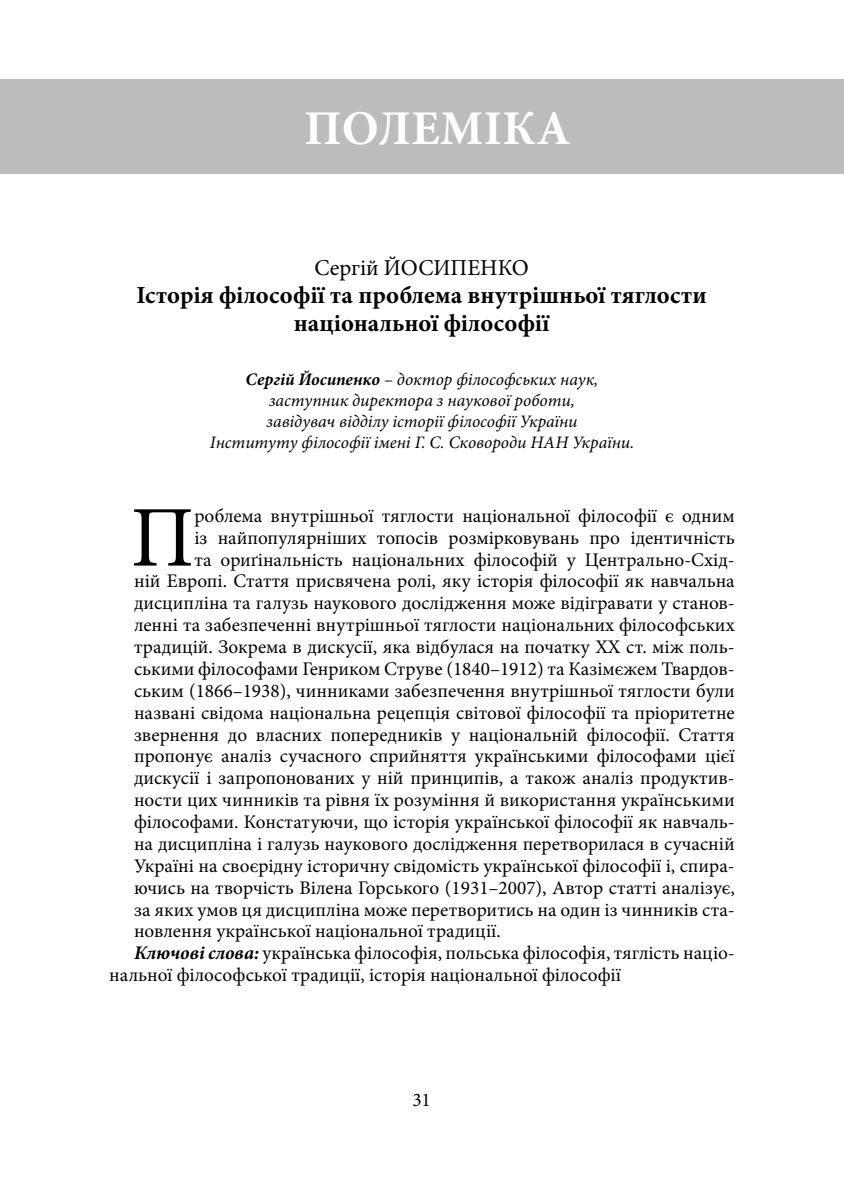
<style>
.page{position:relative;width:844px;height:1191px;background:#fff}
.page>*{position:absolute;margin:0;border:0;box-sizing:border-box;transform-origin:0 0}
.t1{font:86.62px "Minion Pro";color:#000}
.t2{font:700 48.48px "Minion Pro";letter-spacing:.01em;color:#fff}
.t3{font:700 24.5px/28px "Minion Pro";color:#000;text-align:center}
.t4{font:22.75px "Minion Pro";color:#000}
.t5{font:19.25px "Minion Pro";color:#000}
.t6{font:italic 17.5px/21px "Minion Pro";color:#000;text-align:center}
.s1{font-weight:700}
.s2{font-weight:700;font-style:italic}
</style>
<div class="page">
<div style="left:0;top:79px;width:843px;height:95px;background:#bcbcbc"></div>
<h2 class="t2" style="left:304px;top:94px;width:267px">ПОЛЕМІКА</h2>
<p class="t4" style="left:314px;top:252px;width:216px">Сергій ЙОСИПЕНКО</p>
<p class="t3" style="left:136px;top:280px;width:571px">Історія філософії та проблема внутрішньої тяглости національної філософії</p>
<p class="t6" style="left:210px;top:369px;width:425px"><span class="s1">Сергій Йосипенко</span> – доктор філософських наук, заступник директора з наукової роботи,<br>завідувач відділу історії філософії України<br>Інституту філософії імені Г. С. Сковороди НАН України.</p>
<h1 class="t1" style="left:131px;top:480px;width:65px">П</h1>
<p class="t5" style="left:194px;top:503px;width:541px">роблема внутрішньої тяглости національної філософії є одним</p>
<p class="t5" style="left:194px;top:524px;width:542px">із найпопулярніших топосів розмірковувань про ідентичність</p>
<p class="t5" style="left:194px;top:546px;width:541px">та ориґінальність національних філософій у Центрально-Схід-</p>
<p class="t5" style="left:134px;top:568px;width:602px">ній Европі. Стаття присвячена ролі, яку історія філософії як навчальна</p>
<p class="t5" style="left:134px;top:590px;width:602px">дисципліна та галузь наукового дослідження може відігравати у станов-</p>
<p class="t5" style="left:134px;top:612px;width:602px">ленні та забезпеченні внутрішньої тяглости національних філософських</p>
<p class="t5" style="left:134px;top:634px;width:602px">традицій. Зокрема в дискусії, яка відбулася на початку ХХ ст. між поль-</p>
<p class="t5" style="left:134px;top:656px;width:602px">ськими філософами Генриком Струве (1840–1912) та Казімєжем Твардов-</p>
<p class="t5" style="left:134px;top:678px;width:602px">ським (1866–1938), чинниками забезпечення внутрішньої тяглости були</p>
<p class="t5" style="left:134px;top:699px;width:602px">названі свідома національна рецепція світової філософії та пріоритетне</p>
<p class="t5" style="left:134px;top:721px;width:602px">звернення до власних попередників у національній філософії. Стаття</p>
<p class="t5" style="left:134px;top:743px;width:602px">пропонує аналіз сучасного сприйняття українськими філософами цієї</p>
<p class="t5" style="left:134px;top:765px;width:602px">дискусії і запропонованих у ній принципів, а також аналіз продуктив-</p>
<p class="t5" style="left:134px;top:787px;width:602px">ности цих чинників та рівня їх розуміння й використання українськими</p>
<p class="t5" style="left:134px;top:809px;width:602px">філософами. Констатуючи, що історія української філософії як навчаль-</p>
<p class="t5" style="left:134px;top:831px;width:602px">на дисципліна і галузь наукового дослідження перетворилася в сучасній</p>
<p class="t5" style="left:134px;top:852px;width:602px">Україні на своєрідну історичну свідомість української філософії і, спира-</p>
<p class="t5" style="left:134px;top:874px;width:602px">ючись на творчість Вілена Горського (1931–2007), Автор статті аналізує,</p>
<p class="t5" style="left:134px;top:896px;width:602px">за яких умов ця дисципліна може перетворитись на один із чинників ста-</p>
<p class="t5" style="left:134px;top:918px;width:368px">новлення української національної традиції.</p>
<p class="t5" style="left:134px;top:940px;width:600px"><span class="s2">Ключові слова:</span> українська філософія, польська філософія, тяглість націо-</p>
<p class="t5" style="left:109px;top:962px;width:513px">нальної філософської традиції, історія національної філософії</p>
<p class="t5" style="left:412px;top:1086px;width:20px">31</p>
</div>
